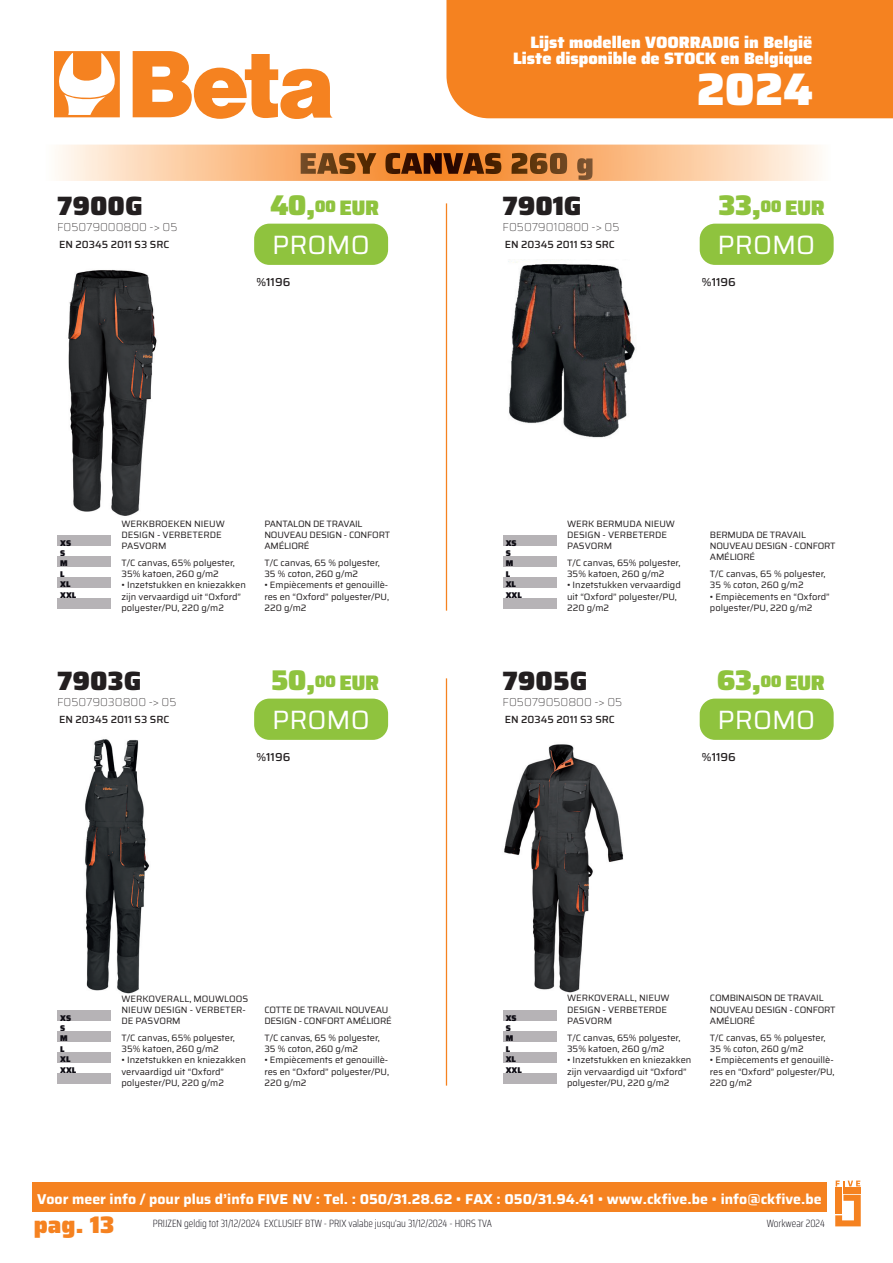
<style>
.page{position:relative;width:893px;height:1263px;background:#fff}
.page>*{position:absolute;margin:0;border:0;box-sizing:border-box;transform-origin:0 0}
.t1{font:900 45.75px "Saira";color:#fff}
.t2{font:900 28.5px "Saira";letter-spacing:-.03em;color:#8fc33e}
.t3{font:900 26.55px "Saira";color:#231f20}
.t4{font:26.55px "Saira";color:#fff}
.t5{font:900 24px "Saira";color:#f58220}
.t6{font:900 16.5px/16.5px "Saira";color:#fff;text-align:right}
.t7{font:700 14.25px "Saira";color:#fff}
.t8{font:100 11.55px "Saira";color:#231f20}
.t9{font:500 11.55px "Saira";color:#231f20}
.t10{font:200 10.5px "Saira Condensed";color:#0e0c14}
.t11{font:500 10.35px "Saira";color:#231f20}
.t12{font:9.3px/11.1px "Saira";color:#231f20}
.t13{font:9.3px/11.1px "Saira";letter-spacing:-.02em;color:#231f20}
.t14{font:900 8.25px/10.4px "Saira";color:#0e0c14}
.s1{font-size:16.65px}
.s2{font-size:21px}
</style>
<div class="page">
<div style="left:446px;top:0;width:447px;height:118px;background:#f58220"></div>
<svg style="left:54px;top:51px;width:66px;height:66px"></svg>
<svg style="left:133px;top:51px;width:200px;height:68px"></svg>
<div style="left:32px;top:1182px;width:794px;height:30px;background:#f58220"></div>
<div style="left:835px;top:1187px;width:7px;height:27px;background:#f58220"></div>
<div style="left:843px;top:1187px;width:18px;height:6px;background:#f58220"></div>
<svg style="left:835px;top:1195px;width:26px;height:31px"></svg>
<svg style="left:836px;top:1180px;width:24px;height:6px"></svg>
<img style="left:68px;top:270px;width:89px;height:246px">
<img style="left:85px;top:739px;width:65px;height:255px">
<svg style="left:58px;top:145px;width:761px;height:36px;background:#fbc99d"></svg>
<img style="left:301px;top:153px;width:291px;height:27px">
<div style="left:57px;top:577px;width:54px;height:11px;background:#b6b3b6"></div>
<div style="left:57px;top:1052px;width:54px;height:10px;background:#b6b3b6"></div>
<div style="left:57px;top:598px;width:54px;height:10px;background:#b6b3b6"></div>
<div style="left:57px;top:1073px;width:54px;height:10px;background:#b6b3b6"></div>
<div style="left:57px;top:536px;width:54px;height:10px;background:#b6b3b6"></div>
<div style="left:57px;top:1011px;width:54px;height:10px;background:#b6b3b6"></div>
<div style="left:57px;top:557px;width:54px;height:10px;background:#b6b3b6"></div>
<div style="left:57px;top:1032px;width:54px;height:10px;background:#b6b3b6"></div>
<div style="left:254px;top:224px;width:134px;height:41px;background:#8fc33e;border-radius:15px"></div>
<div style="left:254px;top:699px;width:134px;height:41px;background:#8fc33e;border-radius:15px"></div>
<img style="left:508px;top:259px;width:196px;height:179px">
<div style="left:503px;top:577px;width:53px;height:11px;background:#b6b3b6"></div>
<div style="left:503px;top:598px;width:53px;height:10px;background:#b6b3b6"></div>
<div style="left:503px;top:536px;width:53px;height:10px;background:#b6b3b6"></div>
<div style="left:503px;top:557px;width:53px;height:10px;background:#b6b3b6"></div>
<div style="left:700px;top:224px;width:134px;height:41px;background:#8fc33e;border-radius:15px"></div>
<img style="left:504px;top:744px;width:120px;height:249px">
<div style="left:503px;top:1052px;width:53px;height:10px;background:#b6b3b6"></div>
<div style="left:503px;top:1073px;width:53px;height:10px;background:#b6b3b6"></div>
<div style="left:503px;top:1011px;width:53px;height:10px;background:#b6b3b6"></div>
<div style="left:503px;top:1032px;width:53px;height:10px;background:#b6b3b6"></div>
<div style="left:700px;top:699px;width:134px;height:41px;background:#8fc33e;border-radius:15px"></div>
<hr style="left:446px;top:203px;width:1px;height:408px;background:#f58220">
<hr style="left:446px;top:678px;width:1px;height:407px;background:#f58220">
<h3 class="t3" style="left:57px;top:184px;width:87px">7900G</h3>
<p class="t8" style="left:57px;top:217px;width:122px">F05079000800 -&gt; 05</p>
<p class="t11" style="left:59px;top:236px;width:112px">EN 20345 2011 S3 SRC</p>
<h2 class="t2" style="left:270px;top:182px;width:111px">40,<span class="s1">00</span> <span class="s2">EUR</span></h2>
<h3 class="t4" style="left:272px;top:225px;width:99px">PROMO</h3>
<p class="t9" style="left:256px;top:273px;width:35px">%1196</p>
<p class="t14" style="left:60px;top:538px;width:12px">XS</p>
<p class="t14" style="left:60px;top:548px;width:7px">S</p>
<p class="t14" style="left:60px;top:558px;width:9px">M</p>
<p class="t14" style="left:60px;top:569px;width:6px">L</p>
<p class="t14" style="left:60px;top:579px;width:12px">XL</p>
<p class="t14" style="left:60px;top:589px;width:18px">XXL</p>
<p class="t12" style="left:122px;top:518px;width:105px">WERKBROEKEN NIEUW<br>DESIGN - VERBETERDE<br>PASVORM</p>
<p class="t12" style="left:122px;top:557px;width:115px">T/C canvas, 65% polyester,<br>35% katoen, 260 g/m2</p>
<p class="t12" style="left:122px;top:579px;width:126px">• Inzetstukken en kniezakken zijn vervaardigd uit “Oxford” polyester/PU, 220 g/m2</p>
<p class="t13" style="left:264px;top:518px;width:127px">PANTALON DE TRAVAIL<br>NOUVEAU DESIGN - CONFORT<br>AMÉLIORÉ</p>
<p class="t12" style="left:264px;top:557px;width:117px">T/C canvas, 65 % polyester,<br>35 % coton, 260 g/m2</p>
<p class="t12" style="left:264px;top:579px;width:126px;text-align:justify">• Empiècements et genouillè&shy;res en “Oxford” polyester/PU, 220 g/m2</p>
<h3 class="t3" style="left:57px;top:659px;width:86px">7903G</h3>
<p class="t8" style="left:57px;top:692px;width:121px">F05079030800 -&gt; 05</p>
<p class="t11" style="left:59px;top:711px;width:112px">EN 20345 2011 S3 SRC</p>
<h2 class="t2" style="left:271px;top:657px;width:110px">50,<span class="s1">00</span> <span class="s2">EUR</span></h2>
<h3 class="t4" style="left:272px;top:699px;width:99px">PROMO</h3>
<p class="t9" style="left:256px;top:748px;width:35px">%1196</p>
<p class="t14" style="left:60px;top:1012px;width:12px">XS</p>
<p class="t14" style="left:60px;top:1023px;width:7px">S</p>
<p class="t14" style="left:60px;top:1033px;width:9px">M</p>
<p class="t14" style="left:60px;top:1044px;width:6px">L</p>
<p class="t14" style="left:60px;top:1054px;width:12px">XL</p>
<p class="t14" style="left:60px;top:1064px;width:18px">XXL</p>
<p class="t12" style="left:122px;top:992px;width:128px">WERKOVERALL, MOUWLOOS<br>NIEUW DESIGN - VERBETER-<br>DE PASVORM</p>
<p class="t12" style="left:122px;top:1032px;width:115px">T/C canvas, 65% polyester,<br>35% katoen, 260 g/m2</p>
<p class="t12" style="left:122px;top:1054px;width:126px">• Inzetstukken en kniezakken vervaardigd uit “Oxford” polyester/PU, 220 g/m2</p>
<p class="t13" style="left:264px;top:1004px;width:129px">COTTE DE TRAVAIL NOUVEAU<br>DESIGN - CONFORT AMÉLIORÉ</p>
<p class="t12" style="left:264px;top:1032px;width:117px">T/C canvas, 65 % polyester,<br>35 % coton, 260 g/m2</p>
<p class="t12" style="left:264px;top:1054px;width:126px;text-align:justify">• Empiècements et genouillè&shy;res en “Oxford” polyester/PU, 220 g/m2</p>
<h3 class="t6" style="left:513px;top:34px;width:301px">Lijst modellen VOORRADIG in België<br>Liste disponible de STOCK en Belgique</h3>
<h1 class="t1" style="left:697px;top:53px;width:118px">2024</h1>
<h3 class="t3" style="left:503px;top:184px;width:80px">7901G</h3>
<p class="t11" style="left:505px;top:236px;width:112px">EN 20345 2011 S3 SRC</p>
<p class="t8" style="left:503px;top:217px;width:118px">F05079010800 -&gt; 05</p>
<h2 class="t2" style="left:718px;top:182px;width:108px">33,<span class="s1">00</span> <span class="s2">EUR</span></h2>
<h3 class="t4" style="left:718px;top:225px;width:99px">PROMO</h3>
<p class="t9" style="left:702px;top:273px;width:35px">%1196</p>
<p class="t14" style="left:506px;top:538px;width:12px">XS<br>S<br>M<br>L</p>
<p class="t14" style="left:506px;top:579px;width:18px">XL<br>XXL</p>
<p class="t12" style="left:567px;top:518px;width:109px">WERK BERMUDA NIEUW<br>DESIGN - VERBETERDE<br>PASVORM</p>
<p class="t12" style="left:567px;top:557px;width:115px">T/C canvas, 65% polyester,<br>35% katoen, 260 g/m2</p>
<p class="t12" style="left:567px;top:579px;width:115px">• Inzetstukken vervaardigd uit “Oxford” polyester/PU,<br>220 g/m2</p>
<p class="t13" style="left:710px;top:529px;width:127px">BERMUDA DE TRAVAIL<br>NOUVEAU DESIGN - CONFORT<br>AMÉLIORÉ</p>
<p class="t12" style="left:710px;top:568px;width:117px">T/C canvas, 65 % polyester,<br>35 % coton, 260 g/m2</p>
<p class="t12" style="left:710px;top:591px;width:121px">• Empiècements en “Oxford” polyester/PU, 220 g/m2</p>
<h3 class="t3" style="left:503px;top:659px;width:86px">7905G</h3>
<p class="t11" style="left:505px;top:711px;width:112px">EN 20345 2011 S3 SRC</p>
<p class="t8" style="left:503px;top:692px;width:121px">F05079050800 -&gt; 05</p>
<h2 class="t2" style="left:717px;top:657px;width:110px">63,<span class="s1">00</span> <span class="s2">EUR</span></h2>
<h3 class="t4" style="left:718px;top:699px;width:99px">PROMO</h3>
<p class="t9" style="left:702px;top:748px;width:35px">%1196</p>
<p class="t14" style="left:506px;top:1012px;width:12px">XS<br>S<br>M<br>L</p>
<p class="t14" style="left:506px;top:1054px;width:18px">XL<br>XXL</p>
<p class="t12" style="left:567px;top:992px;width:104px">WERKOVERALL, NIEUW<br>DESIGN - VERBETERDE<br>PASVORM</p>
<p class="t12" style="left:567px;top:1032px;width:115px">T/C canvas, 65% polyester,<br>35% katoen, 260 g/m2</p>
<p class="t12" style="left:567px;top:1054px;width:126px">• Inzetstukken en kniezakken zijn vervaardigd uit “Oxford” polyester/PU, 220 g/m2</p>
<p class="t13" style="left:710px;top:992px;width:127px">COMBINAISON DE TRAVAIL<br>NOUVEAU DESIGN - CONFORT<br>AMÉLIORÉ</p>
<p class="t12" style="left:710px;top:1032px;width:117px">T/C canvas, 65 % polyester,<br>35 % coton, 260 g/m2</p>
<p class="t12" style="left:710px;top:1054px;width:126px;text-align:justify">• Empiècements et genouillè&shy;res en “Oxford” polyester/PU, 220 g/m2</p>
<h3 class="t7" style="left:37px;top:1188px;width:786px">Voor meer info / pour plus d’info FIVE NV : Tel. : 050/31.28.62 • FAX : 050/31.94.41 • www.ckfive.be • info@ckfive.be</h3>
<h3 class="t5" style="left:34px;top:1205px;width:82px">pag. 13</h3>
<p class="t10" style="left:153px;top:1215px;width:341px">PRIJZEN geldig tot 31/12/2024 EXCLUSIEF BTW - PRIX valabe jusqu’au 31/12/2024 - HORS TVA</p>
<p class="t10" style="left:767px;top:1215px;width:60px">Workwear 2024</p>
</div>
